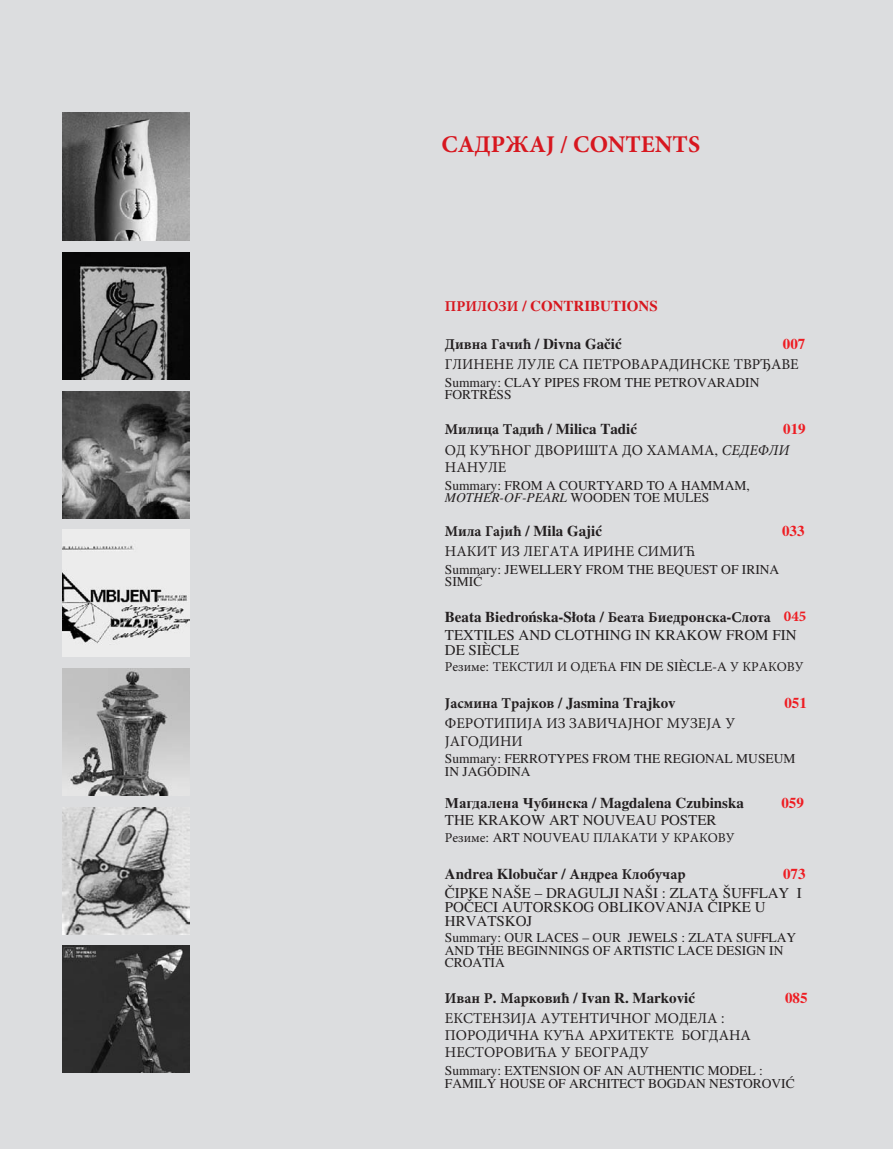
<style>
.page{position:relative;width:893px;height:1149px;background:#fff}
.page>*{position:absolute;margin:0;border:0;box-sizing:border-box;transform-origin:0 0}
.t1{font:700 24px "Minion Pro";color:#d7171f}
.t2{font:15px/20.2px "Minion Pro";color:#231f20}
.t3{font:15px/18.9px "Times New Roman";color:#231f20}
.t4{font:700 15px/16.8px "Times New Roman";color:#231f20}
.t5{font:700 15px "Times New Roman";color:#d7171f}
.t6{font:700 15px "Times New Roman";color:#ee1d23}
.t7{font:700 15px "Minion Pro";color:#ee1d23}
.t8{font:13.5px/12.8px "Times New Roman";color:#231f20}
.t9{font:13.5px "Minion Pro";color:#231f20}
.s1{font-family:"Minion Pro"}
.s2{font-weight:700}
.s3{font-family:"Times New Roman";font-weight:700}
.s4{font-family:"Times New Roman"}
.s5{font-style:italic}
.s6{font-family:"Minion Pro";font-weight:700}
.s7{font-weight:400}
</style>
<div class="page">
<div style="left:0;top:0;width:893px;height:1148px;background:#dcdddf"></div>
<img style="left:62px;top:112px;width:128px;height:128px">
<img style="left:62px;top:252px;width:128px;height:127px">
<img style="left:62px;top:391px;width:128px;height:127px">
<img style="left:62px;top:529px;width:128px;height:127px">
<img style="left:62px;top:668px;width:128px;height:127px">
<img style="left:62px;top:945px;width:128px;height:127px">
<img style="left:62px;top:807px;width:128px;height:127px">
<p class="t1" style="left:441px;top:134px;width:260px">САДРЖАЈ / CONTENTS</p>
<p class="t5" style="left:445px;top:300px;width:214px"><span class="s1">ПРИЛОЗИ</span> / CONTRIBUTIONS</p>
<p class="t2" style="left:445px;top:335px;width:355px"><span class="s2">Дивна Гачић</span> <span class="s3">/ Divna Gačić<br></span>ГЛИНЕНЕ ЛУЛЕ СА ПЕТРОВАРАДИНСКЕ ТВРЂАВЕ</p>
<p class="t8" style="left:445px;top:377px;width:316px">Summary: CLAY PIPES FROM THE PETROVARADIN<br>FORTRESS</p>
<p class="t2" style="left:445px;top:420px;width:346px"><span class="s2">Милица Тадић</span> <span class="s3">/ Milica Tadić<br></span>ОД КУЋНОГ ДВОРИШТА ДО ХАМАМА<span class="s4">,</span> <span class="s5">СЕДЕФЛИ</span></p>
<p class="t2" style="left:445px;top:458px;width:63px">НАНУЛЕ</p>
<p class="t8" style="left:445px;top:480px;width:306px">Summary: FROM A COURTYARD TO A HAMMAM,<br><span class="s5">MOTHER-OF-PEARL</span> WOODEN TOE MULES</p>
<p class="t2" style="left:445px;top:522px;width:252px"><span class="s2">Мила Гајић</span> <span class="s3">/ Mila Gajić<br></span>НАКИТ ИЗ ЛЕГАТА ИРИНЕ СИМИЋ</p>
<p class="t8" style="left:445px;top:564px;width:336px">Summary: JEWELLERY FROM THE BEQUEST OF IRINA<br>SIMIĆ</p>
<p class="t3" style="left:445px;top:608px;width:353px"><span class="s2">Beata Biedrońska-Słota /</span> <span class="s6">Беата Биедронска</span><span class="s2">-</span><span class="s6">Слота<br></span>TEXTILES AND CLOTHING IN KRAKOW FROM FIN</p>
<p class="t3" style="left:445px;top:641px;width:76px">DE SIÈCLE</p>
<p class="t9" style="left:445px;top:661px;width:360px">Резиме<span class="s4">:</span> ТЕКСТИЛ И ОДЕЋА <span class="s4">FIN DE SIÈCLE-A</span> У КРАКОВУ</p>
<p class="t2" style="left:445px;top:694px;width:292px"><span class="s2">Јасмина Трајков</span> <span class="s3">/ Jasmina Trajkov<br></span>ФЕРОТИПИЈА ИЗ ЗАВИЧАЈНОГ МУЗЕЈА У</p>
<p class="t2" style="left:445px;top:732px;width:79px">ЈАГОДИНИ</p>
<p class="t8" style="left:445px;top:753px;width:352px">Summary: FERROTYPES FROM THE REGIONAL MUSEUM<br>IN JAGODINA</p>
<p class="t4" style="left:445px;top:796px;width:301px">Магдалена Чубинска / Magdalena Czubinska<br><span class="s7">THE KRAKOW ART NOUVEAU POSTER</span></p>
<p class="t9" style="left:445px;top:831px;width:291px">Резиме<span class="s4">: ART NOUVEAU</span> ПЛАКАТИ У КРАКОВУ</p>
<p class="t3" style="left:445px;top:865px;width:359px"><span class="s2">Andrea Klobučar /</span> <span class="s6">Андреа Клобучар<br></span>ČIPKE NAŠE – DRAGULJI NAŠI : ZLATA ŠUFFLAY I</p>
<p class="t3" style="left:445px;top:901px;width:322px;line-height:14.2px">POČECI AUTORSKOG OBLIKOVANJA ČIPKE U<br>HRVATSKOJ</p>
<p class="t8" style="left:445px;top:931px;width:353px">Summary: OUR LACES – OUR JEWELS : ZLATA SUFFLAY<br>AND THE BEGINNINGS OF ARTISTIC LACE DESIGN IN<br>CROATIA</p>
<p class="t2" style="left:445px;top:988px;width:282px"><span class="s2">Иван Р</span><span class="s3">.</span> <span class="s2">Марковић</span> <span class="s3">/ Ivan R. Marković<br></span>ЕКСТЕНЗИЈА АУТЕНТИЧНОГ МОДЕЛА <span class="s4">:</span></p>
<p class="t2" style="left:445px;top:1027px;width:308px;line-height:17.2px">ПОРОДИЧНА КУЋА АРХИТЕКТЕ БОГДАНА<br>НЕСТОРОВИЋА У БЕОГРАДУ</p>
<p class="t8" style="left:445px;top:1064px;width:351px">Summary: EXTENSION OF AN AUTHENTIC MODEL :<br>FAMILY HOUSE OF ARCHITECT BOGDAN NESTOROVIĆ</p>
<p class="t6" style="left:783px;top:338px;width:24px">007</p>
<p class="t6" style="left:783px;top:424px;width:24px">019</p>
<p class="t6" style="left:782px;top:525px;width:24px">033</p>
<p class="t7" style="left:784px;top:610px;width:24px">045</p>
<p class="t6" style="left:784px;top:697px;width:24px">051</p>
<p class="t6" style="left:781px;top:797px;width:24px">059</p>
<p class="t6" style="left:783px;top:868px;width:24px">073</p>
<p class="t6" style="left:785px;top:992px;width:24px">085</p>
</div>
